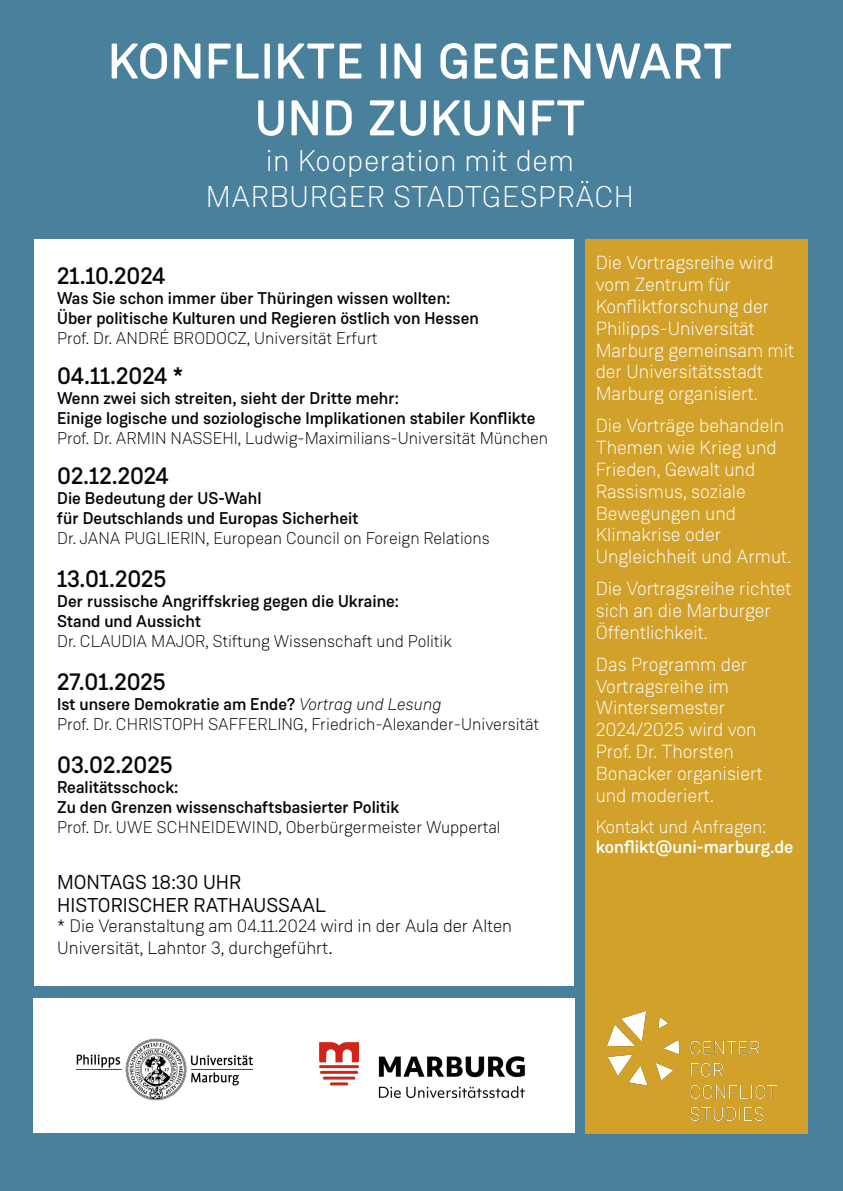
<style>
.page{position:relative;width:843px;height:1191px;background:#fff}
.page>*{position:absolute;margin:0;border:0;box-sizing:border-box;transform-origin:0 0}
.t1{font:500 50px/56.8px "Weissenhof Grotesk";letter-spacing:.02em;color:#fff;text-align:center}
.t2{font:300 30px/36px "Weissenhof Grotesk";letter-spacing:.02em;color:#fff;text-align:center}
.t3{font:500 24px "Weissenhof Grotesk";letter-spacing:-.005em;color:#080704}
.t4{font:20px/23px "Weissenhof Grotesk";color:#080704}
.t5{font:300 19px/21.8px "Weissenhof Grotesk";color:#fff}
.t6{font:300 18px/21.4px "Weissenhof Grotesk";color:#080704}
.t7{font:500 18px "Weissenhof Grotesk";color:#fff}
.t8{font:300 18px "Weissenhof Grotesk";color:#fff}
.t9{font:500 17px/20px "Weissenhof Grotesk";color:#080704}
.t10{font:300 17px/20px "Weissenhof Grotesk";color:#080704}
.s1{font-weight:500}
.s2{font-style:italic}
.s3{font-family:"Arial";font-weight:400}
</style>
<div class="page">
<div style="left:0;top:0;width:842px;height:1191px;background:#49809c"></div>
<div style="left:33px;top:998px;width:541px;height:135px;background:#fff"></div>
<div style="left:34px;top:239px;width:539px;height:746px;background:#fff"></div>
<div style="left:585px;top:239px;width:222px;height:895px;background:#d1a129"></div>
<img style="left:607px;top:1011px;width:169px;height:109px">
<img style="left:75px;top:1038px;width:179px;height:63px">
<img style="left:319px;top:1042px;width:206px;height:57px">
<h1 class="t1" style="left:108px;top:38px;width:625px">KONFLIKTE IN GEGENWART<br>UND ZUKUNFT</h1>
<h2 class="t2" style="left:206px;top:146px;width:429px">in Kooperation mit dem<br>MARBURGER STADTGESPRÄCH</h2>
<p class="t3" style="left:57px;top:266px;width:110px">21.10.2024</p>
<p class="t9" style="left:57px;top:289px;width:423px">Was Sie schon immer über Thüringen wissen wollten:<br>Über politische Kulturen und Regieren östlich von Hessen</p>
<p class="t10" style="left:57px;top:329px;width:322px">Prof. Dr. ANDRÉ BRODOCZ, Universität Erfurt</p>
<p class="t3" style="left:57px;top:366px;width:127px">04.11.2024 *</p>
<p class="t9" style="left:57px;top:389px;width:479px">Wenn zwei sich streiten, sieht der Dritte mehr:<br>Einige logische und soziologische Implikationen stabiler Konflikte</p>
<p class="t10" style="left:57px;top:429px;width:492px">Prof. Dr. ARMIN NASSEHI, Ludwig-Maximilians-Universität München</p>
<p class="t3" style="left:57px;top:466px;width:113px">02.12.2024</p>
<p class="t9" style="left:57px;top:489px;width:303px">Die Bedeutung der US-Wahl<br>für Deutschlands und Europas Sicherheit</p>
<p class="t10" style="left:57px;top:529px;width:434px">Dr. JANA PUGLIERIN, European Council on Foreign Relations</p>
<p class="t3" style="left:57px;top:569px;width:111px">13.01.2025</p>
<p class="t9" style="left:57px;top:592px;width:343px">Der russische Angriffskrieg gegen die Ukraine:<br>Stand und Aussicht</p>
<p class="t10" style="left:57px;top:632px;width:396px">Dr. CLAUDIA MAJOR, Stiftung Wissenschaft und Politik</p>
<p class="t3" style="left:57px;top:672px;width:110px">27.01.2025</p>
<p class="t10" style="left:57px;top:695px;width:483px"><span class="s1">Ist unsere Demokratie am Ende?</span> <span class="s2">Vortrag und Lesung<br></span>Prof. Dr. CHRISTOPH SAFFERLING, Friedrich-Alexander-Universität</p>
<p class="t3" style="left:57px;top:755px;width:117px">03.02.2025</p>
<p class="t9" style="left:57px;top:778px;width:343px">Realitätsschock:<br>Zu den Grenzen wissenschaftsbasierter Politik</p>
<p class="t10" style="left:57px;top:818px;width:445px">Prof. Dr. UWE SCHNEIDEWIND, Oberbürgermeister Wuppertal</p>
<p class="t4" style="left:57px;top:872px;width:270px">MONTAGS 18:30 UHR<br>HISTORISCHER RATHAUSSAAL</p>
<p class="t6" style="left:57px;top:917px;width:456px">* Die Veranstaltung am 04.11.2024 wird in der Aula der Alten<br>Universität, Lahntor 3, durchgeführt<span class="s3">.</span></p>
<p class="t5" style="left:595px;top:253px;width:200px">Die Vortragsreihe wird vom Zentrum für<br>Konfliktforschung der<br>Philipps-Universität<br>Marburg gemeinsam mit der Universitätsstadt<br>Marburg organisiert.</p>
<p class="t5" style="left:595px;top:416px;width:197px">Die Vorträge behandeln<br>Themen wie Krieg und<br>Frieden, Gewalt und<br>Rassismus, soziale<br>Bewegungen und<br>Klimakrise oder<br>Ungleichheit und Armut.</p>
<p class="t5" style="left:595px;top:579px;width:197px">Die Vortragsreihe richtet sich an die Marburger<br>Öffentlichkeit.</p>
<p class="t5" style="left:595px;top:655px;width:168px">Das Programm der<br>Vortragsreihe im<br>Wintersemester<br>2024/2025 wird von<br>Prof. Dr. Thorsten<br>Bonacker organisiert und moderiert.</p>
<p class="t8" style="left:595px;top:819px;width:172px">Kontakt und Anfragen:</p>
<p class="t7" style="left:595px;top:840px;width:199px">konflikt@uni-marburg.de</p>
</div>
